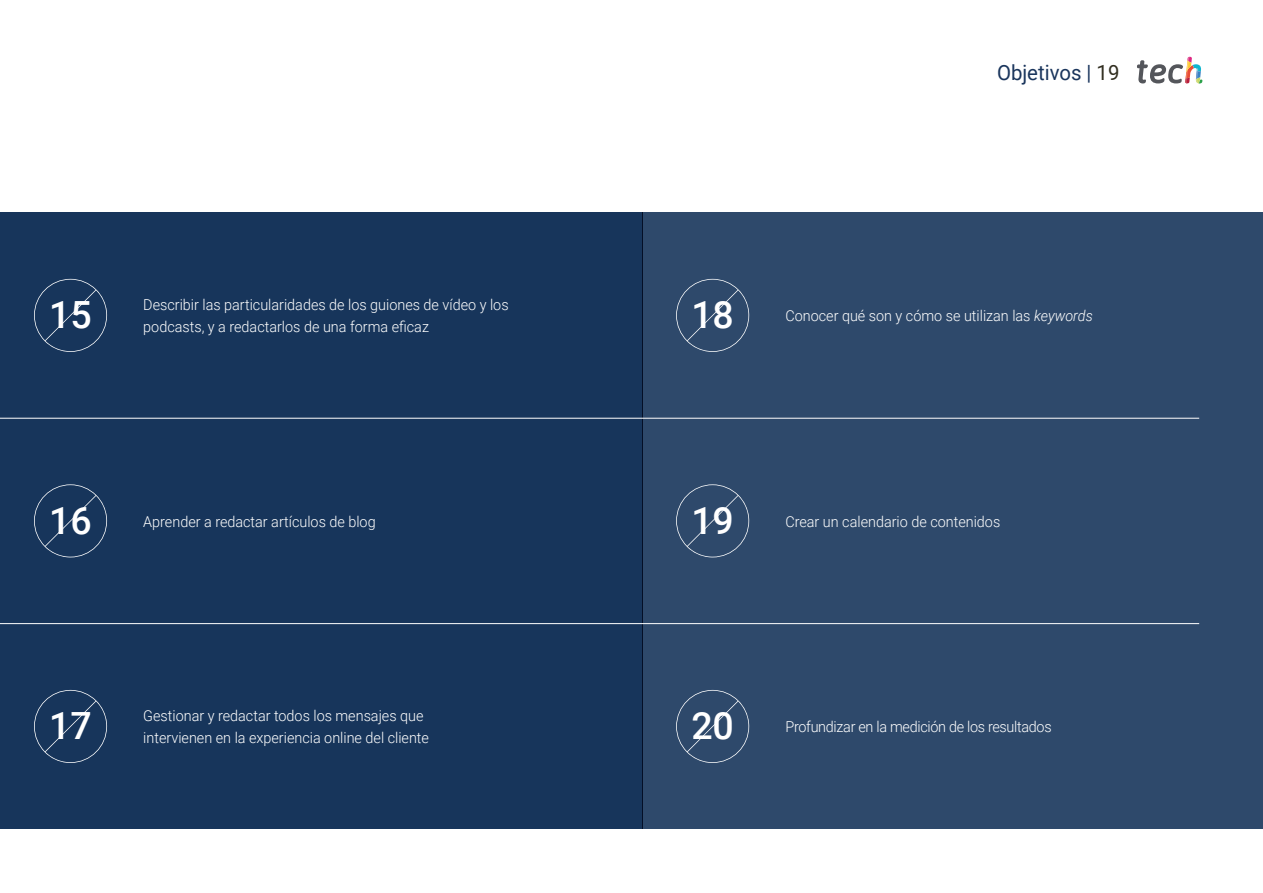
<style>
.page{position:relative;width:1263px;height:893px;background:#fff}
.page>*{position:absolute;margin:0;border:0;box-sizing:border-box;transform-origin:0 0}
.t1{font:500 37.5px "Roboto";color:#fff}
.t2{font:21px "Roboto";color:#1a355c}
.t3{font:300 15px/22.5px "Roboto";color:#fff;scale:.96 1}
.t4{font:300 15px "Roboto";letter-spacing:-.02em;color:#fff;scale:.96 1}
.s1{color:#312e20}
.s2{font-style:italic}
</style>
<div class="page">
<svg style="left:1137px;top:57px;width:65px;height:27px"></svg>
<div style="left:0;top:213px;width:642px;height:616px;background:#17355b"></div>
<div style="left:642px;top:213px;width:621px;height:616px;background:#2e496b"></div>
<svg style="left:676px;top:279px;width:73px;height:73px"></svg>
<svg style="left:676px;top:484px;width:73px;height:73px"></svg>
<svg style="left:34px;top:690px;width:73px;height:73px"></svg>
<svg style="left:676px;top:690px;width:73px;height:73px"></svg>
<hr style="left:0;top:418px;width:1199px;height:1px;background:#fff">
<hr style="left:0;top:623px;width:1199px;height:1px;background:#fff">
<svg style="left:34px;top:279px;width:73px;height:73px"></svg>
<svg style="left:34px;top:484px;width:73px;height:73px"></svg>
<h2 class="t2" style="left:997px;top:57px;width:124px">Objetivos | <span class="s1">19</span></h2>
<h1 class="t1" style="left:49px;top:288px;width:44px">15</h1>
<p class="t3" style="left:143px;top:293px;width:382px">Describir las particularidades de los guiones de vídeo y los</p>
<p class="t3" style="left:143px;top:315px;width:299px">podcasts, y a redactarlos de una forma eficaz</p>
<h1 class="t1" style="left:691px;top:288px;width:44px">18</h1>
<p class="t3" style="left:785px;top:304px;width:322px">Conocer qué son y cómo se utilizan las <span class="s2">keywords</span></p>
<h1 class="t1" style="left:49px;top:494px;width:44px">16</h1>
<p class="t3" style="left:143px;top:509px;width:244px">Aprender a redactar artículos de blog</p>
<h1 class="t1" style="left:691px;top:494px;width:44px">19</h1>
<p class="t3" style="left:785px;top:509px;width:225px">Crear un calendario de contenidos</p>
<p class="t3" style="left:143px;top:704px;width:299px">Gestionar y redactar todos los mensajes que intervienen en la experiencia online del cliente</p>
<h1 class="t1" style="left:49px;top:699px;width:44px">17</h1>
<h1 class="t1" style="left:691px;top:699px;width:44px">20</h1>
<p class="t4" style="left:785px;top:716px;width:279px">Profundizar en la medición de los resultados</p>
</div>
